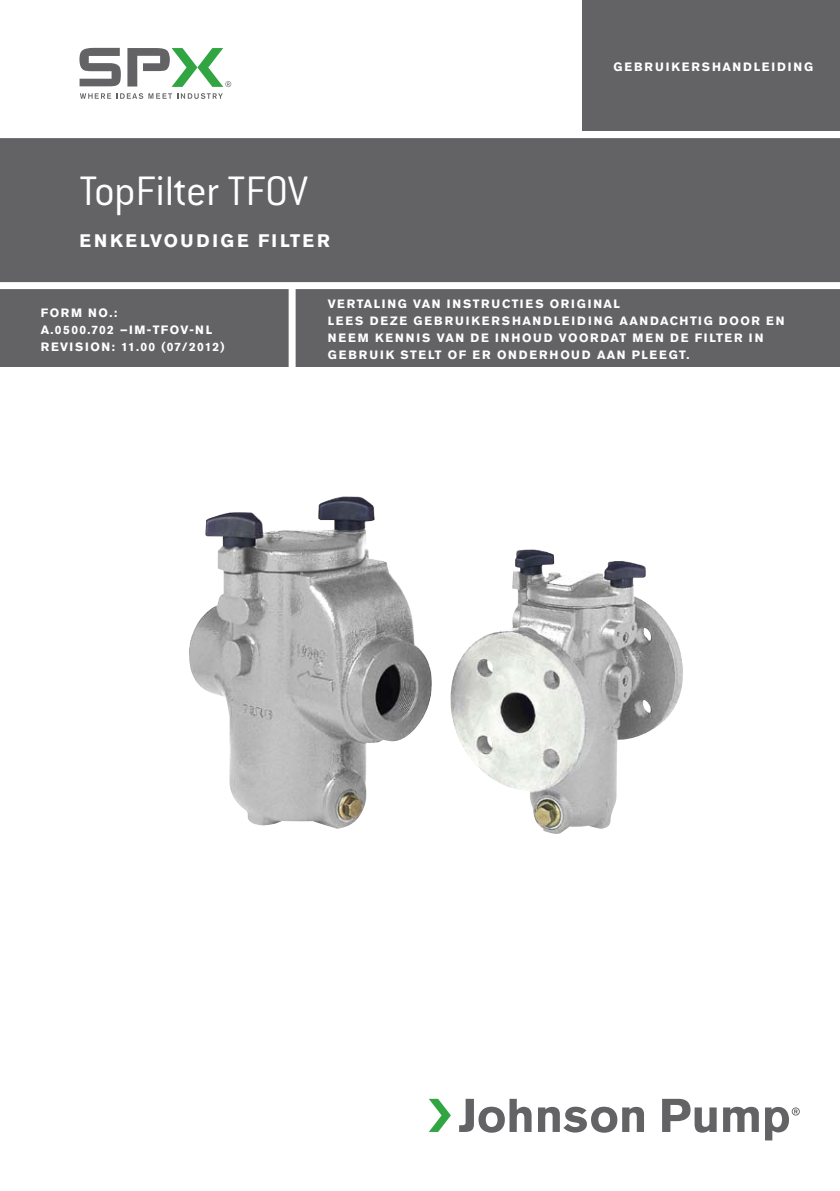
<style>
.page{position:relative;width:840px;height:1191px;background:#fff}
.page>*{position:absolute;margin:0;border:0;box-sizing:border-box;transform-origin:0 0}
.Front_Cover_MANUAL_N{font:300 45.2px "Conduit ITC Std";letter-spacing:-.015em;color:#fff}
.Front_Cover_MANUAL_S{font:700 18px "Akzidenz Grotesk Pro";letter-spacing:.15em;color:#fff}
.Front_Cover_READ_AND{font:700 12px/17px "Akzidenz Grotesk Pro";letter-spacing:.16em;color:#fff}
.Front_Cover_FORM_NO{font:700 12px/17px "Akzidenz Grotesk Pro";letter-spacing:.11em;color:#fff}
.Front_Cover_READ_AND-2{font:700 12px "Akzidenz Grotesk Pro";letter-spacing:.12em;color:#fff}
.Front_Cover_Corner_T{font:700 12px "Akzidenz Grotesk Pro";letter-spacing:.16em;color:#fff}
</style>
<div class="page">
<img style="left:189px;top:496px;width:494px;height:338px">
<svg style="left:429px;top:1098px;width:21px;height:34px"></svg>
<svg style="left:459px;top:1098px;width:72px;height:34px"></svg>
<svg style="left:538px;top:1106px;width:105px;height:26px"></svg>
<svg style="left:662px;top:1098px;width:54px;height:34px"></svg>
<svg style="left:723px;top:1106px;width:35px;height:26px"></svg>
<svg style="left:765px;top:1106px;width:34px;height:34px"></svg>
<div style="left:0;top:135px;width:839px;height:151px;background:#636366"></div>
<div style="left:0;top:285px;width:839px;height:82px;background:#636366"></div>
<div style="left:0;top:282px;width:839px;height:7px;background:#fff"></div>
<div style="left:288px;top:284px;width:7px;height:83px;background:#fff"></div>
<div style="left:582px;top:0;width:257px;height:130px;background:#636366"></div>
<div style="left:0;top:131px;width:839px;height:7px;background:#fff"></div>
<svg style="left:80px;top:93px;width:143px;height:6px"></svg>
<svg style="left:79px;top:48px;width:42px;height:38px"></svg>
<svg style="left:127px;top:48px;width:104px;height:39px"></svg>
<p class="Front_Cover_MANUAL_N" style="left:79px;top:166px;width:230px">TopFilter TFOV</p>
<p class="Front_Cover_MANUAL_S" style="left:79px;top:229px;width:251px">ENKELVOUDIGE FILTER</p>
<p class="Front_Cover_Corner_T" style="left:613px;top:59px;width:201px">GEBRUIKERSHANDLEIDING</p>
<p class="Front_Cover_FORM_NO" style="left:41px;top:304px;width:173px">FORM NO.:<br>A.0500.702 –IM-TFOV-NL</p>
<p class="Front_Cover_FORM_NO" style="left:41px;top:338px;width:185px">REVISION: 11.00 (07/2012)</p>
<p class="Front_Cover_READ_AND-2" style="left:327px;top:296px;width:293px">VERTALING VAN INSTRUCTIES ORIGINAL</p>
<p class="Front_Cover_READ_AND" style="left:327px;top:312px;width:458px">LEES DEZE GEBRUIKERSHANDLEIDING AANDACHTIG DOOR EN<br>NEEM KENNIS VAN DE INHOUD VOORDAT MEN DE FILTER IN<br>GEBRUIK STELT OF ER ONDERHOUD AAN PLEEGT.</p>
</div>
